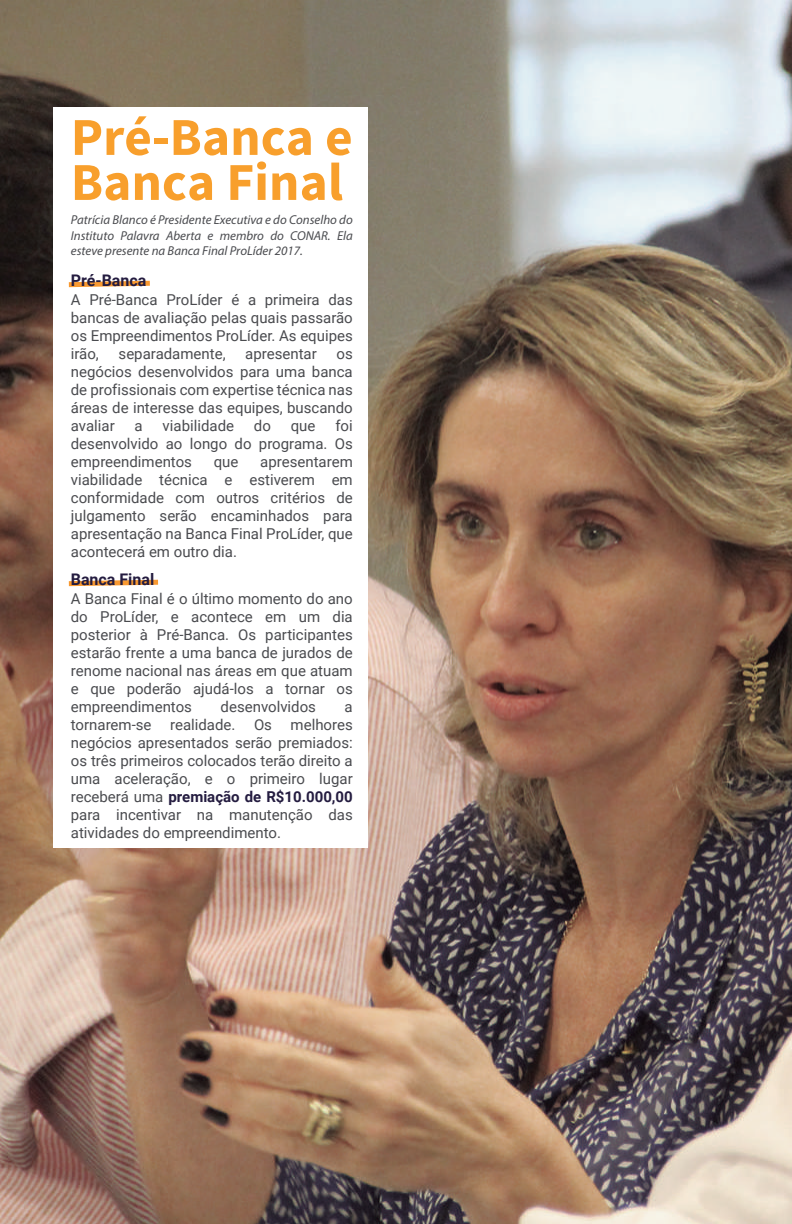
<style>
.page{position:relative;width:792px;height:1224px;background:#fff}
.page>*{position:absolute;margin:0;border:0;box-sizing:border-box;transform-origin:0 0}
.t1{font:700 53.3px/45px "Source Sans Pro";color:#f89f2c}
.t2{font:700 16px "Roboto";color:#241c40}
.t3{font:15px/18px "Roboto";color:#4a4b4f;text-align:justify}
.t4{font:italic 12.9px/15.5px "Myriad Pro";color:#4a4b4f;text-align:justify}
.s1{font-weight:700;color:#241c40}
</style>
<div class="page">
<img style="left:0;top:0;width:792px;height:1224px">
<div style="left:54px;top:107px;width:314px;height:741px;background:#fff"></div>
<svg style="left:68px;top:280px;width:82px;height:8px"></svg>
<svg style="left:68px;top:579px;width:91px;height:8px"></svg>
<h1 class="t1" style="left:71px;top:117px;width:283px">Pré-Banca e<br>Banca Final</h1>
<p class="t4" style="left:71px;top:212px;width:283px">Patrícia Blanco é Presidente Executiva e do Conselho do Instituto Palavra Aberta e membro do CONAR. Ela esteve presente na Banca Final ProLíder 2017.</p>
<p class="t3" style="left:71px;top:290px;width:283px">A Pré-Banca ProLíder é a primeira das bancas de avaliação pelas quais passarão os Empreendimentos ProLíder. As equipes irão,</p>
<p class="t2" style="left:71px;top:269px;width:77px">Pré-Banca</p>
<p class="t3" style="left:119px;top:344px;width:108px">separadamente,</p>
<p class="t3" style="left:245px;top:344px;width:73px">apresentar</p>
<p class="t3" style="left:71px;top:344px;width:283px;text-indent:266px">os negócios desenvolvidos para uma banca de profissionais com expertise técnica nas áreas de interesse das equipes, buscando avaliar</p>
<p class="t3" style="left:71px;top:416px;width:283px;text-indent:265px">foi desenvolvido ao longo do programa. Os empreendimentos</p>
<p class="t3" style="left:135px;top:416px;width:10px">a</p>
<p class="t3" style="left:163px;top:416px;width:73px">viabilidade</p>
<p class="t3" style="left:254px;top:416px;width:19px">do</p>
<p class="t3" style="left:291px;top:416px;width:26px">que</p>
<p class="t3" style="left:71px;top:452px;width:283px;text-indent:189px">apresentarem viabilidade técnica e estiverem em conformidade com outros critérios de julgamento serão encaminhados para apresentação na Banca Final ProLíder, que acontecerá em outro dia.</p>
<p class="t2" style="left:71px;top:568px;width:85px">Banca Final</p>
<p class="t3" style="left:71px;top:589px;width:283px">A Banca Final é o último momento do ano do ProLíder, e acontece em um dia posterior à Pré-Banca. Os participantes estarão frente a uma banca de jurados de renome nacional nas áreas em que atuam e que poderão ajudá-los a tornar os empreendimentos</p>
<p class="t3" style="left:214px;top:452px;width:26px">que</p>
<p class="t3" style="left:221px;top:697px;width:97px">desenvolvidos</p>
<p class="t3" style="left:71px;top:697px;width:283px;text-indent:274px">a tornarem-se realidade. Os melhores negócios apresentados serão premiados: os três primeiros colocados terão direito a uma aceleração, e o primeiro lugar receberá uma <span class="s1">premiação de R$10.000,00 </span>para incentivar na manutenção das atividades do empreendimento.</p>
</div>
